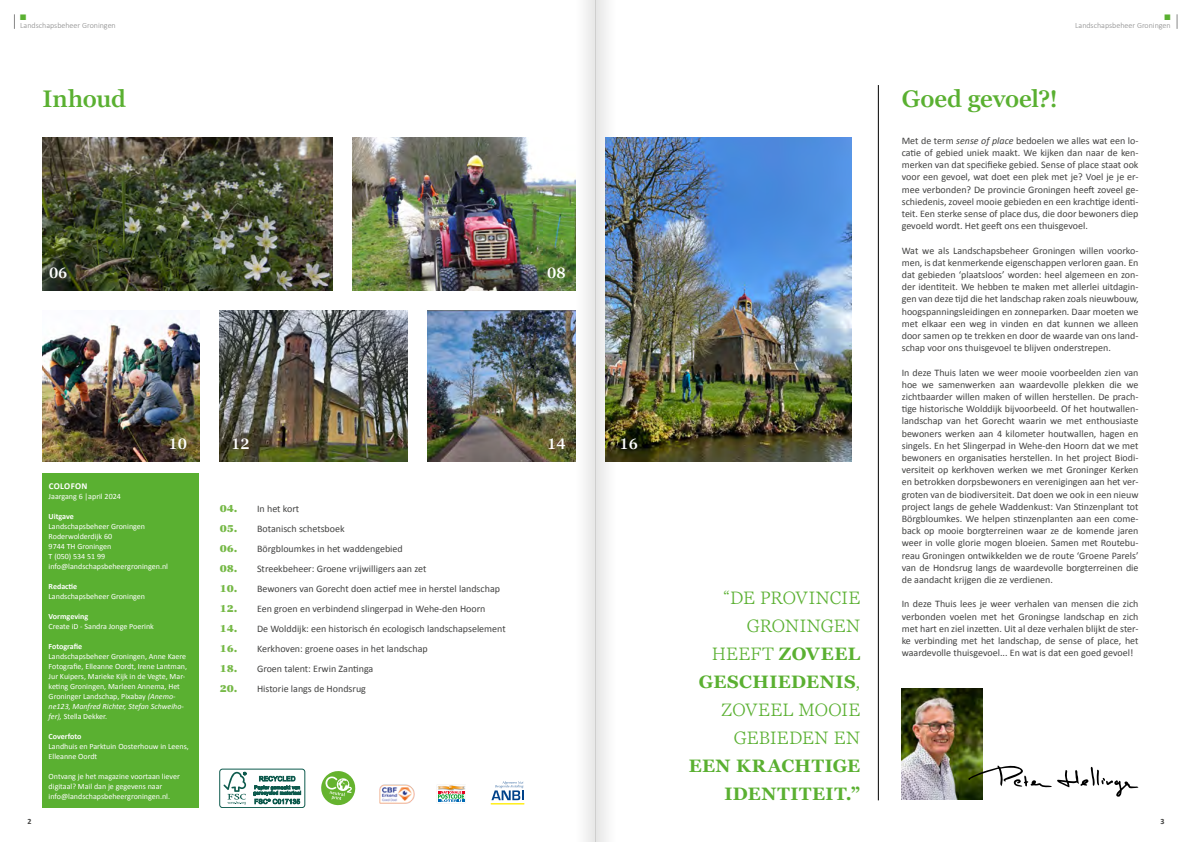
<style>
.page{position:relative;width:1191px;height:842px;background:#fff}
.page>*{position:absolute;margin:0;border:0;box-sizing:border-box;transform-origin:0 0}
.t1{font:600 24px "Georgia Pro";letter-spacing:-.005em;color:#5ab031}
.t2{font:300 18px/28px "Georgia Pro";letter-spacing:.02em;color:#5ab031;text-align:right}
.t3{font:700 18px/28px "Georgia Pro";letter-spacing:.035em;color:#5ab031;text-align:right}
.t4{font:600 15px "Georgia Pro";color:#fff}
.t5{font:10px/12.2px "Calibri";color:#424241;text-align:justify}
.t6{font:900 10px/20px "Georgia Pro";color:#76b947;text-align:justify}
.t7{font:700 9px "Calibri";letter-spacing:.035em;color:#fff}
.t8{font:8px/10px "Calibri";color:#fff}
.t9{font:300 8px "Calibri";color:#878787}
.t10{font:700 8px "Calibri";color:#fff}
.t11{font:8px "Zapf Dingbats ITC";color:#5ab031}
.t12{font:700 8px "Calibri";color:#424241}
.s1{font-style:italic}
.s2{font-weight:700}
</style>
<div class="page">
<div style="left:43px;top:473px;width:156px;height:335px;background:#5ab031"></div>
<img style="left:43px;top:137px;width:290px;height:153px">
<img style="left:352px;top:137px;width:191px;height:153px">
<img style="left:428px;top:310px;width:115px;height:151px">
<img style="left:219px;top:310px;width:188px;height:151px">
<img style="left:43px;top:320px;width:156px;height:141px">
<hr style="left:878px;top:85px;width:1px;height:715px;background:#000">
<svg style="left:438px;top:785px;width:27px;height:17px"></svg>
<svg style="left:491px;top:781px;width:32px;height:19px"></svg>
<hr style="left:490px;top:803px;width:34px;height:1px;background:#ffec00">
<img style="left:901px;top:688px;width:81px;height:111px">
<img style="left:648px;top:137px;width:203px;height:324px">
<div style="left:219px;top:769px;width:86px;height:39px;border:1px solid #0d5a4d;border-radius:3px"></div>
<svg style="left:223px;top:772px;width:23px;height:32px"></svg>
<svg style="left:253px;top:776px;width:48px;height:28px"></svg>
<svg style="left:321px;top:771px;width:35px;height:35px"></svg>
<img style="left:379px;top:784px;width:36px;height:20px">
<div style="left:170px;top:438px;width:21px;height:15px;background:#000;opacity:.06"></div>
<svg style="left:968px;top:765px;width:83px;height:22px"></svg>
<svg style="left:1057px;top:766px;width:81px;height:31px"></svg>
<svg style="left:14px;top:14px;width:1px;height:15px"></svg>
<svg style="left:1176px;top:14px;width:1px;height:15px"></svg>
<img style="left:543px;top:0;width:52px;height:842px">
<img style="left:595px;top:0;width:53px;height:842px">
<p class="t11" style="left:20px;top:14px;width:8px">■</p>
<p class="t9" style="left:20px;top:21px;width:97px">Landschapsbeheer Groningen</p>
<p class="t11" style="left:1164px;top:14px;width:8px">■</p>
<p class="t9" style="left:1075px;top:21px;width:97px">Landschapsbeheer Groningen</p>
<h1 class="t1" style="left:43px;top:85px;width:85px">Inhoud</h1>
<h1 class="t1" style="left:901px;top:85px;width:158px">Goed gevoel?!</h1>
<p class="t5" style="left:901px;top:134px;width:238px">Met de term <span class="s1">sense of place</span> bedoelen we alles wat een lo&shy;catie of gebied uniek maakt. We kijken dan naar de ken&shy;merken van dat specifieke gebied. Sense of place staat ook voor een gevoel, wat doet een plek met je? Voel je je er&shy;mee verbonden? De provincie Groningen heeft zoveel ge&shy;schiedenis, zoveel mooie gebieden en een krachtige identi&shy;teit. Een sterke sense of place dus, die door bewoners diep gevoeld wordt. Het geeft ons een thuisgevoel.</p>
<p class="t5" style="left:901px;top:244px;width:238px">Wat we als Landschapsbeheer Groningen willen voorko&shy;men, is dat kenmerkende eigenschappen verloren gaan. En dat gebieden ‘plaatsloos’ worden: heel algemeen en zon&shy;der identiteit. We hebben te maken met allerlei uitdagin&shy;gen van deze tijd die het landschap raken zoals nieuwbouw, hoogspanningsleidingen en zonneparken. Daar moeten we met elkaar een weg in vinden en dat kunnen we alleen door samen op te trekken en door de waarde van ons land&shy;schap voor ons thuisgevoel te blijven onderstrepen.</p>
<p class="t5" style="left:901px;top:366px;width:238px">In deze Thuis laten we weer mooie voorbeelden zien van hoe we samenwerken aan waardevolle plekken die we zichtbaarder willen maken of willen herstellen. De prach&shy;tige historische Wolddijk bijvoorbeeld. Of het houtwallen&shy;landschap van het Gorecht waarin we met enthousiaste bewoners werken aan 4 kilometer houtwallen, hagen en singels. En het Slingerpad in Wehe-den Hoorn dat we met bewoners en organisaties herstellen. In het project Biodi&shy;versiteit op kerkhoven werken we met Groninger Kerken en betrokken dorpsbewoners en verenigingen aan het ver&shy;groten van de biodiversiteit. Dat doen we ook in een nieuw project langs de gehele Waddenkust: Van Stinzenplant tot Börgbloumkes. We helpen stinzenplanten aan een come&shy;back op mooie borgterreinen waar ze de komende jaren weer in volle glorie mogen bloeien. Samen met Routebu&shy;reau Groningen ontwikkelden we de route ‘Groene Parels’ van de Hondsrug langs de waardevolle borgterreinen die de aandacht krijgen die ze verdienen.</p>
<p class="t5" style="left:901px;top:598px;width:238px">In deze Thuis lees je weer verhalen van mensen die zich verbonden voelen met het Groningse landschap en zich met hart en ziel inzetten. Uit al deze verhalen blijkt de ster&shy;ke verbinding met het landschap, de sense of place, het waardevolle thuisgevoel... En wat is dat een goed gevoel!</p>
<h3 class="t4" style="left:547px;top:264px;width:20px">08</h3>
<h3 class="t4" style="left:49px;top:264px;width:20px">06</h3>
<h3 class="t4" style="left:619px;top:435px;width:20px">16</h3>
<h3 class="t4" style="left:169px;top:435px;width:20px">10</h3>
<h3 class="t4" style="left:547px;top:435px;width:20px">14</h3>
<h3 class="t4" style="left:231px;top:435px;width:20px">12</h3>
<p class="t7" style="left:49px;top:480px;width:40px">COLOFON</p>
<p class="t8" style="left:49px;top:491px;width:74px">Jaargang 6 |april 2024</p>
<p class="t10" style="left:49px;top:511px;width:27px">Uitgave</p>
<p class="t8" style="left:49px;top:521px;width:121px">Landschapsbeheer Groningen<br>Roderwolderdijk 60<br>9744 TH Groningen<br>T (050) 534 51 99 info@landschapsbeheergroningen.nl</p>
<p class="t10" style="left:49px;top:581px;width:30px">Redactie</p>
<p class="t8" style="left:49px;top:591px;width:98px">Landschapsbeheer Groningen</p>
<p class="t10" style="left:49px;top:611px;width:41px">Vormgeving</p>
<p class="t8" style="left:49px;top:621px;width:107px">Create iD - Sandra Jonge Poerink</p>
<p class="t10" style="left:49px;top:641px;width:35px">Fotografie</p>
<p class="t8" style="left:49px;top:651px;width:140px">Landschapsbeheer Groningen, Anne Kaere Fotografie, Elleanne Oordt, Irene Lantman, Jur Kuipers, Marieke Kijk in de Vegte, Mar&shy;keting Groningen, Marleen Annema, Het Groninger Landschap, Pixabay <span class="s1">(Anemo&shy;ne123, Manfred Richter, Stefan Schweiho&shy;fer),</span> Stella Dekker.</p>
<p class="t10" style="left:49px;top:731px;width:34px">Coverfoto</p>
<p class="t8" style="left:49px;top:741px;width:142px">Landhuis en Parktuin Oosterhouw in Leens,<br>Elleanne Oordt</p>
<p class="t8" style="left:49px;top:771px;width:133px">Ontvang je het magazine voortaan liever digitaal? Mail dan je gegevens naar info@landschapsbeheergroningen.nl.</p>
<p class="t6" style="left:220px;top:498px;width:19px">04.<br>05.<br>06.<br>08.<br>10.<br>12.<br>14.<br>16.<br>18.<br>20.</p>
<p class="t5" style="left:257px;top:498px;width:250px;line-height:20px;text-align:left">In het kort<br>Botanisch schetsboek<br>Börgbloumkes in het waddengebied<br>Streekbeheer: Groene vrijwilligers aan zet<br>Bewoners van Gorecht doen actief mee in herstel landschap Een groen en verbindend slingerpad in Wehe-den Hoorn<br>De Wolddijk: een historisch én ecologisch landschapselement Kerkhoven: groene oases in het landschap<br>Groen talent: Erwin Zantinga<br>Historie langs de Hondsrug</p>
<h2 class="t2" style="left:699px;top:585px;width:163px">“DE PROVINCIE<br>GRONINGEN<br>HEEFT <span class="s2">ZOVEEL<br>GESCHIEDENIS</span>,<br>ZOVEEL MOOIE<br>GEBIEDEN EN</h2>
<h2 class="t3" style="left:688px;top:753px;width:173px">EEN KRACHTIGE<br>IDENTITEIT.”</h2>
<p class="t12" style="left:27px;top:816px;width:6px">2</p>
<p class="t12" style="left:1160px;top:815px;width:6px">3</p>
</div>
